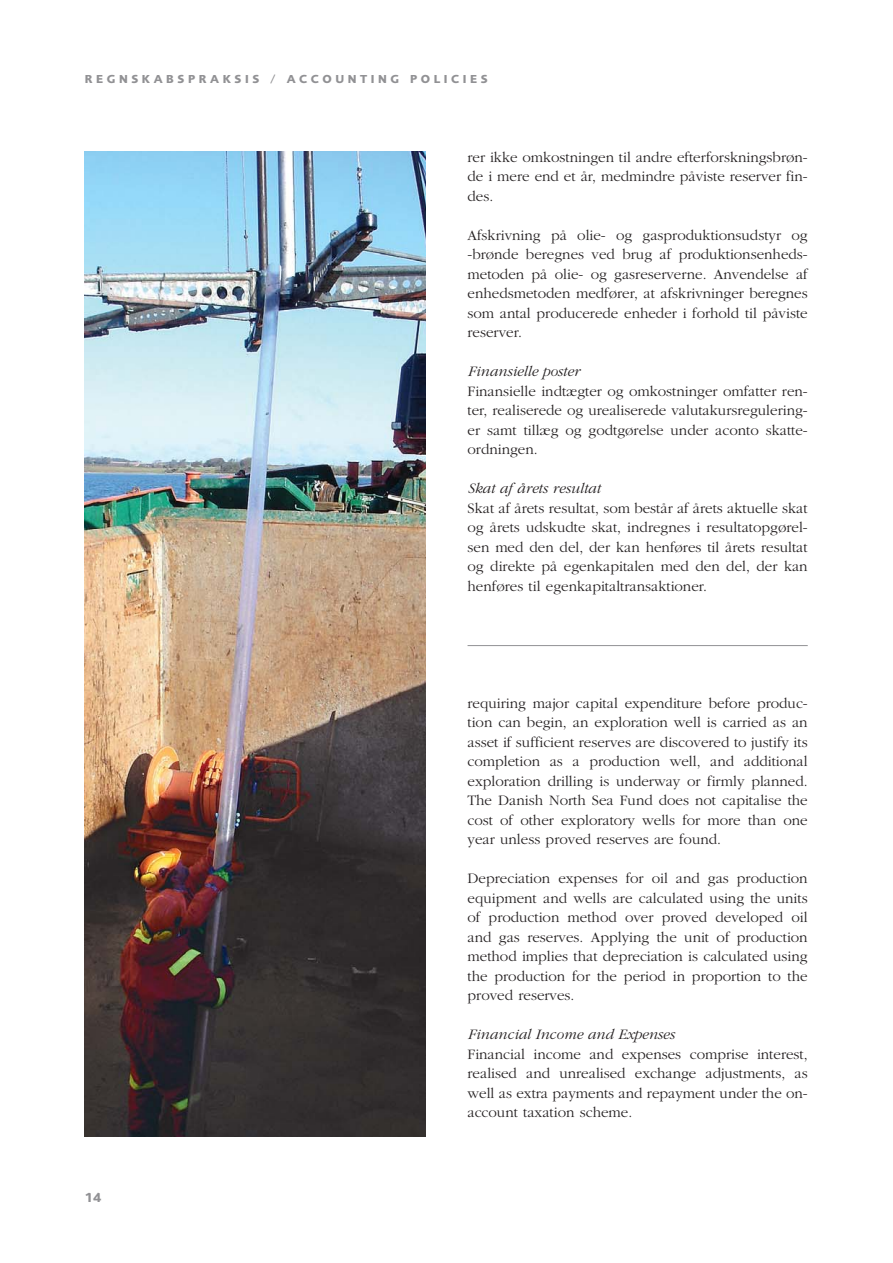
<style>
.page{position:relative;width:893px;height:1263px;background:#fff}
.page>*{position:absolute;margin:0;border:0;box-sizing:border-box;transform-origin:0 0}
.t1{font:300 15px/19.5px "Garamond";color:#231f20;text-align:justify}
.t2{font:italic 300 15px "Garamond";color:#231f20}
.t3{font:700 13.5px "Foundry Sans";color:#919194}
.t4{font:700 12px "Foundry Sans";letter-spacing:.3em;color:#919194}
</style>
<div class="page">
<hr style="left:468px;top:645px;width:340px;height:1px;background:#919194">
<img style="left:85px;top:151px;width:340px;height:986px">
<p class="t4" style="left:85px;top:74px;width:404px">REGNSKABSPRAKSIS / ACCOUNTING POLICIES</p>
<p class="t1" style="left:468px;top:148px;width:342px">rer ikke omkostningen til andre efterforskningsbrøn&shy;de i mere end et år, medmindre påviste reserver fin&shy;des.</p>
<p class="t1" style="left:468px;top:226px;width:342px">Afskrivning på olie- og gasproduktionsudstyr og -brønde beregnes ved brug af produktionsenheds&shy;metoden på olie- og gasreserverne. Anvendelse af enhedsmetoden medfører, at afskrivninger beregnes som antal producerede enheder i forhold til påviste reserver.</p>
<p class="t2" style="left:468px;top:366px;width:113px">Finansielle poster</p>
<p class="t1" style="left:468px;top:382px;width:342px">Finansielle indtægter og omkostninger omfatter ren&shy;ter, realiserede og urealiserede valutakursregulering&shy;er samt tillæg og godtgørelse under aconto skatte&shy;ordningen.</p>
<p class="t2" style="left:468px;top:483px;width:134px">Skat af årets resultat</p>
<p class="t1" style="left:468px;top:499px;width:342px">Skat af årets resultat, som består af årets aktuelle skat og årets udskudte skat, indregnes i resultatopgørel&shy;sen med den del, der kan henføres til årets resultat og direkte på egenkapitalen med den del, der kan henføres til egenkapitaltransaktioner.</p>
<p class="t3" style="left:85px;top:1193px;width:18px">14</p>
<p class="t1" style="left:468px;top:694px;width:342px">requiring major capital expenditure before produc&shy;tion can begin, an exploration well is carried as an asset if sufficient reserves are discovered to justify its completion as a production well, and additional exploration drilling is underway or firmly planned.<br>The Danish North Sea Fund does not capitalise the cost of other exploratory wells for more than one year unless proved reserves are found.</p>
<p class="t1" style="left:468px;top:870px;width:342px">Depreciation expenses for oil and gas production equipment and wells are calculated using the units of production method over proved developed oil and gas reserves. Applying the unit of production method implies that depreciation is calculated using the production for the period in proportion to the proved reserves.</p>
<p class="t2" style="left:468px;top:1029px;width:209px">Financial Income and Expenses</p>
<p class="t1" style="left:468px;top:1045px;width:342px">Financial income and expenses comprise interest, realised and unrealised exchange adjustments, as well as extra payments and repayment under the on&shy;account taxation scheme.</p>
</div>
